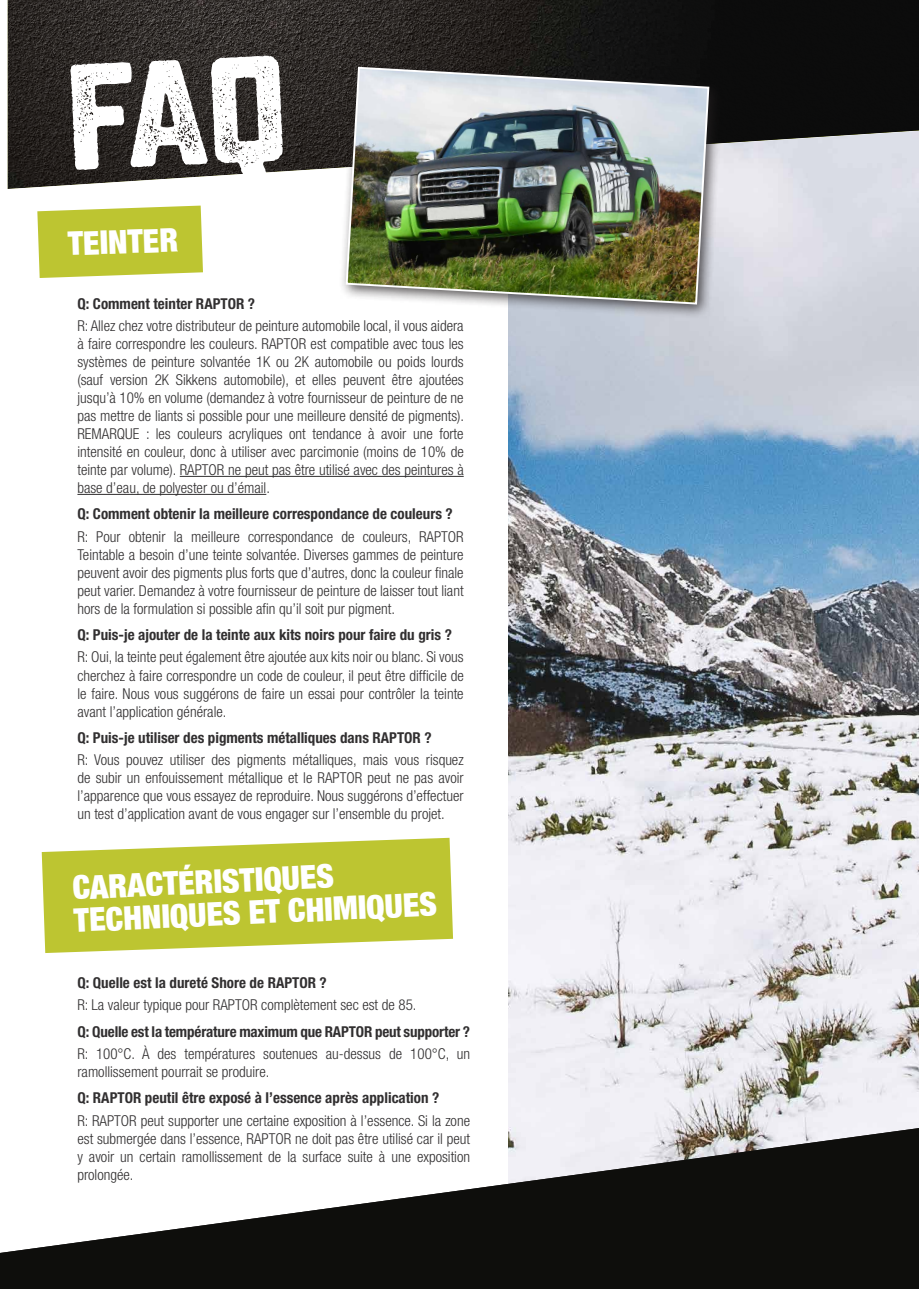
<style>
.page{position:relative;width:919px;height:1289px;background:#fff}
.page>*{position:absolute;margin:0;border:0;box-sizing:border-box;transform-origin:0 0}
.t1{font:900 condensed 32.85px/33.2px "Helvetica Neue LT Pro";color:#fff}
.t2{font:300 condensed 15px/18px "Helvetica Neue LT Pro";color:#312f30;text-align:justify}
.t3{font:700 condensed 15px "Helvetica Neue LT Pro";color:#312f30}
</style>
<div class="page">
<img style="left:508px;top:189px;width:410px;height:939px">
<svg style="left:7px;top:0;width:911px;height:189px"></svg>
<img style="left:0;top:1128px;width:918px;height:160px">
<svg style="left:42px;top:837px;width:411px;height:116px;fill:#bdc531"></svg>
<hr style="left:180px;top:476px;width:283px;height:1px;background:#312f30">
<hr style="left:77px;top:494px;width:189px;height:1px;background:#312f30">
<svg style="left:37px;top:205px;width:166px;height:73px"></svg>
<div style="left:338px;top:59px;width:385px;height:260px;background:#231f20;opacity:.75"></div>
<img style="left:344px;top:66px;width:366px;height:239px">
<svg style="left:70px;top:55px;width:214px;height:130px"></svg>
<p class="t1" style="left:67px;top:226px;width:112px;rotate:-2deg">TEINTER</p>
<p class="t3" style="left:77px;top:294px;width:179px">Q: Comment teinter RAPTOR ?</p>
<p class="t2" style="left:77px;top:316px;width:388px">R: Allez chez votre distributeur de peinture automobile local, il vous aidera à faire correspondre les couleurs. RAPTOR est compatible avec tous les systèmes de peinture solvantée 1K ou 2K automobile ou poids lourds (sauf version 2K Sikkens automobile), et elles peuvent être ajoutées jusqu’à 10% en volume (demandez à votre fournisseur de peinture de ne pas mettre de liants si possible pour une meilleure densité de pigments).<br>REMARQUE : les couleurs acryliques ont tendance à avoir une forte intensité en couleur, donc à utiliser avec parcimonie (moins de 10% de teinte par volume). RAPTOR ne peut pas être utilisé avec des peintures à base d’eau, de polyester ou d’émail.</p>
<p class="t3" style="left:77px;top:505px;width:377px">Q: Comment obtenir la meilleure correspondance de couleurs ?</p>
<p class="t2" style="left:77px;top:527px;width:388px">R: Pour obtenir la meilleure correspondance de couleurs, RAPTOR Teintable a besoin d’une teinte solvantée. Diverses gammes de peinture peuvent avoir des pigments plus forts que d’autres, donc la couleur finale peut varier. Demandez à votre fournisseur de peinture de laisser tout liant hors de la formulation si possible afin qu’il soit pur pigment.</p>
<p class="t3" style="left:77px;top:625px;width:376px">Q: Puis-je ajouter de la teinte aux kits noirs pour faire du gris ?</p>
<p class="t2" style="left:77px;top:648px;width:388px">R: Oui, la teinte peut également être ajoutée aux kits noir ou blanc. Si vous cherchez à faire correspondre un code de couleur, il peut être difficile de le faire. Nous vous suggérons de faire un essai pour contrôler la teinte avant l’application générale.</p>
<p class="t3" style="left:77px;top:728px;width:356px">Q: Puis-je utiliser des pigments métalliques dans RAPTOR ?</p>
<p class="t2" style="left:77px;top:750px;width:388px">R: Vous pouvez utiliser des pigments métalliques, mais vous risquez de subir un enfouissement métallique et le RAPTOR peut ne pas avoir l’apparence que vous essayez de reproduire. Nous suggérons d’effectuer un test d’application avant de vous engager sur l’ensemble du projet.</p>
<p class="t1" style="left:71px;top:871px;width:365px;rotate:-3deg">CARACTÉRISTIQUES<br>TECHNIQUES ET CHIMIQUES</p>
<p class="t3" style="left:77px;top:973px;width:251px">Q: Quelle est la dureté Shore de RAPTOR ?</p>
<p class="t2" style="left:77px;top:995px;width:340px">R: La valeur typique pour RAPTOR complètement sec est de 85.</p>
<p class="t3" style="left:77px;top:1022px;width:394px">Q: Quelle est la température maximum que RAPTOR peut supporter ?</p>
<p class="t2" style="left:77px;top:1044px;width:394px">R: 100°C. À des températures soutenues au-dessus de 100°C, un ramollissement pourrait se produire.</p>
<p class="t3" style="left:77px;top:1088px;width:363px">Q: RAPTOR peutil être exposé à l’essence après application ?</p>
<p class="t2" style="left:77px;top:1111px;width:394px">R: RAPTOR peut supporter une certaine exposition à l’essence. Si la zone est submergée dans l’essence, RAPTOR ne doit pas être utilisé car il peut y avoir un certain ramollissement de la surface suite à une exposition prolongée.</p>
</div>
